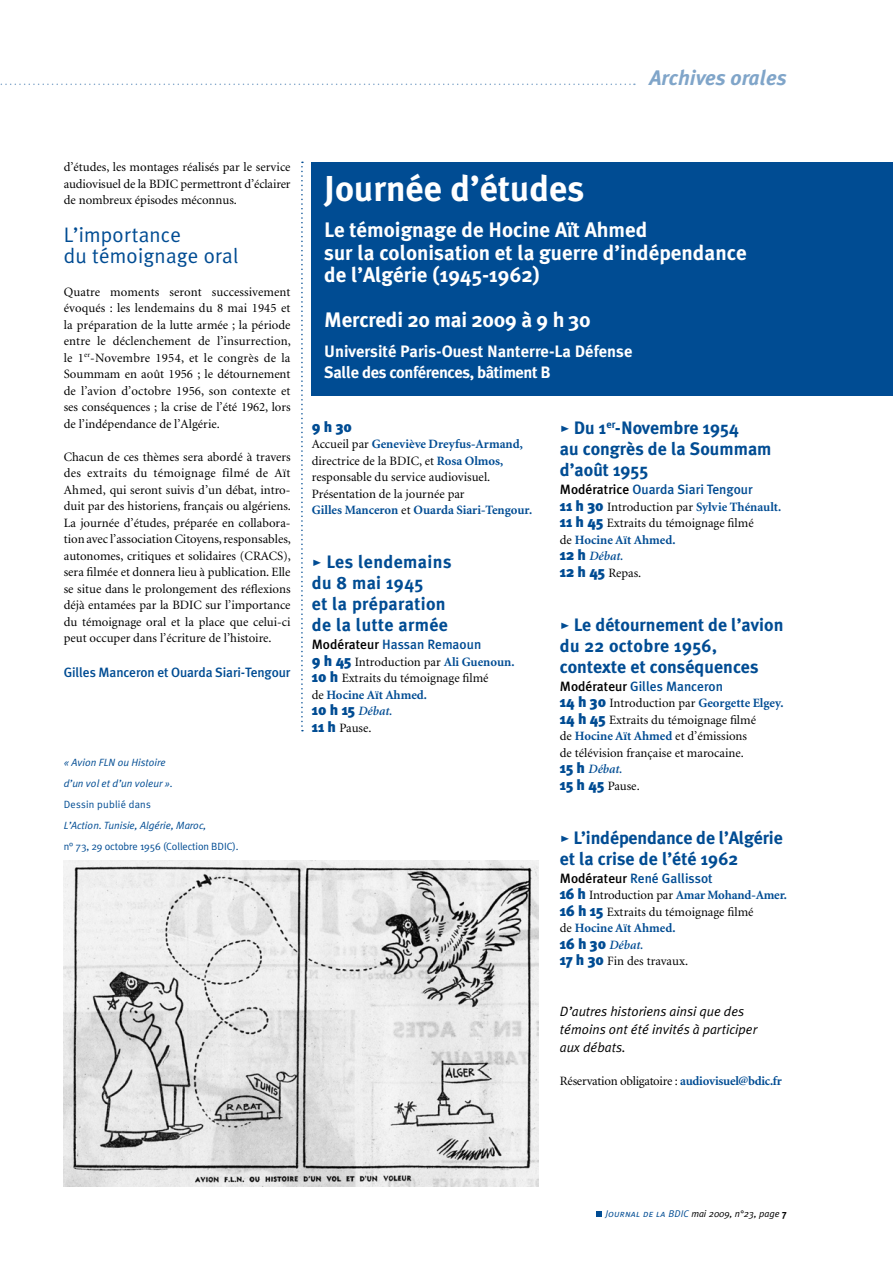
<style>
.page{position:relative;width:893px;height:1263px;background:#fff}
.page>*{position:absolute;margin:0;border:0;box-sizing:border-box;transform-origin:0 0}
.t1{font:700 36px "Meta Plus";color:#fff}
.t2{font:700 21px/22.5px "Meta Plus";color:#fff}
.t3{font:21px/21px "Meta Plus Normal";letter-spacing:.01em;color:#004c93}
.t4{font:italic 700 21px "Meta Plus";color:#80a5c9}
.t5{font:700 18px/21px "Meta Plus";color:#004c93}
.t6{font:700 18px/21px "Meta Plus";letter-spacing:.02em;color:#004c93}
.t7{font:700 16.5px/21px "Meta Plus";color:#fff}
.t8{font:900 15px "Meta Plus";color:#004c93}
.t9{font:500 13.5px "Meta Plus";color:#004c93}
.t10{font:italic 13.5px/18px "Meta Plus Normal";color:#000}
.t11{font:12.75px/16.5px "Minion";color:#000}
.t12{font:12.75px "Minion";letter-spacing:-.02em;color:#000}
.t13{font:italic 10.5px/21px "Meta Plus Normal";color:#004c93}
.t14{font:10.5px "Meta Plus Normal";letter-spacing:-.01em;color:#004c93}
.t15{font:10.5px "Meta Plus Normal";letter-spacing:.02em;color:#004c93}
.t16{font:italic 9.75px "Meta Plus Normal";color:#000}
.s1{font-weight:700;color:#004c93}
.s2{font-family:"The Sans Caps";font-weight:400}
.s3{color:#000}
.s4{font-family:"Meta Plus";font-weight:900;font-size:15px;color:#004c93}
.s5{font-weight:600;font-style:italic;color:#004c93}
.s6{font-family:"Meta Plus Normal Caps";color:#004c93}
.s7{font-family:"Meta Plus";font-weight:700;font-style:normal}
</style>
<div class="page">
<svg style="left:596px;top:1212px;width:6px;height:5px"></svg>
<svg style="left:0;top:84px;width:635px;height:1px"></svg>
<svg style="left:301px;top:162px;width:2px;height:569px"></svg>
<div style="left:312px;top:162px;width:581px;height:233px;background:#004c93"></div>
<img style="left:64px;top:861px;width:475px;height:325px">
<h2 class="t4" style="left:649px;top:65px;width:139px">Archives orales</h2>
<p class="t11" style="left:64px;top:159px;width:228px;text-align:justify">d’études, les montages réalisés par le service audiovisuel de la BDIC permettront d’éclairer de nombreux épisodes méconnus.</p>
<h2 class="t3" style="left:64px;top:224px;width:176px">L’importance<br>du témoignage oral</h2>
<p class="t11" style="left:64px;top:284px;width:229px;text-align:justify">Quatre moments seront successivement évoqués : les lendemains du 8 mai 1945 et la préparation de la lutte armée ; la période entre le déclenchement de l’insurrection, le 1<sup>er</sup>-Novembre 1954, et le congrès de la Soummam en août 1956 ; le détournement de l’avion d’octobre 1956, son contexte et ses conséquences ; la crise de l’été 1962, lors de l’indépendance de l’Algérie.</p>
<p class="t11" style="left:64px;top:449px;width:229px;text-align:justify">Chacun de ces thèmes sera abordé à travers des extraits du témoignage filmé de Aït Ahmed, qui seront suivis d’un débat, intro&shy;duit par des historiens, français ou algériens.<br>La journée d’études, préparée en collabora&shy;tion avec l’association Citoyens, responsables, autonomes, critiques et solidaires (CRACS), sera filmée et donnera lieu à publication. Elle se situe dans le prolongement des réflexions déjà entamées par la BDIC sur l’importance du témoignage oral et la place que celui-ci peut occuper dans l’écriture de l’histoire.</p>
<p class="t9" style="left:64px;top:664px;width:228px">Gilles Manceron et Ouarda Siari-Tengour</p>
<p class="t13" style="left:64px;top:752px;width:111px">« Avion FLN ou Histoire d’un vol et d’un voleur ».</p>
<p class="t15" style="left:64px;top:799px;width:89px">Dessin publié dans</p>
<p class="t13" style="left:64px;top:815px;width:144px">L’Action. Tunisie, Algérie, Maroc,</p>
<p class="t14" style="left:64px;top:841px;width:176px">n° 73, 29 octobre 1956 (Collection BDIC).</p>
<h1 class="t1" style="left:324px;top:168px;width:262px">Journée d’études</h1>
<h2 class="t2" style="left:324px;top:219px;width:424px">Le témoignage de Hocine Aït Ahmed<br>sur la colonisation et la guerre d’indépendance de l’Algérie (1945-1962)</h2>
<h2 class="t2" style="left:324px;top:309px;width:268px">Mercredi 20 mai 2009 à 9 h 30</h2>
<p class="t7" style="left:324px;top:341px;width:310px">Université Paris-Ouest Nanterre-La Défense<br>Salle des conférences, bâtiment B</p>
<p class="t8" style="left:312px;top:418px;width:41px">9 h 30</p>
<p class="t11" style="left:312px;top:436px;width:222px">Accueil par <span class="s1">Geneviève Dreyfus-Armand, </span>directrice de la BDIC, et <span class="s1">Rosa Olmos, </span>responsable du service audiovisuel.<br>Présentation de la journée par<br><span class="s1">Gilles Manceron</span> et <span class="s1">Ouarda Siari-Tengour.</span></p>
<h3 class="t6" style="left:312px;top:551px;width:141px"><span class="s2">&gt;</span> Les lendemains du 8 mai 1945<br>et la préparation de la lutte armée</h3>
<p class="t9" style="left:312px;top:637px;width:171px"><span class="s3">Modérateur</span> Hassan Remaoun</p>
<p class="t11" style="left:312px;top:654px;width:204px"><span class="s4">9 h 45</span> Introduction par <span class="s1">Ali Guenoun.<br></span><span class="s4">10 h</span> Extraits du témoignage filmé<br>de <span class="s1">Hocine Aït Ahmed.<br></span><span class="s4">10 h 15</span> <span class="s5">Débat.<br></span><span class="s4">11 h</span> Pause.</p>
<h3 class="t5" style="left:560px;top:417px;width:213px"><span class="s2">&gt;</span> Du 1<sup>er</sup>-Novembre 1954<br>au congrès de la Soummam d’août 1955</h3>
<p class="t9" style="left:560px;top:482px;width:194px"><span class="s3">Modératrice</span> Ouarda Siari Tengour</p>
<p class="t11" style="left:560px;top:499px;width:223px"><span class="s4">11 h 30</span> Introduction par <span class="s1">Sylvie Thénault.<br></span><span class="s4">11 h 45</span> Extraits du témoignage filmé<br>de <span class="s1">Hocine Aït Ahmed.<br></span><span class="s4">12 h</span> <span class="s5">Débat.<br></span><span class="s4">12 h 45</span> Repas.</p>
<h3 class="t5" style="left:560px;top:614px;width:225px"><span class="s2">&gt;</span> Le détournement de l’avion du 22 octobre 1956, contexte et conséquences</h3>
<p class="t9" style="left:560px;top:678px;width:165px"><span class="s3">Modérateur</span> Gilles Manceron</p>
<p class="t11" style="left:560px;top:695px;width:225px"><span class="s4">14 h 30</span> Introduction par <span class="s1">Georgette Elgey.<br></span><span class="s4">14 h 45</span> Extraits du témoignage filmé<br>de <span class="s1">Hocine Aït Ahmed</span> et d’émissions<br>de télévision française et marocaine.<br><span class="s4">15 h</span> <span class="s5">Débat.<br></span><span class="s4">15 h 45</span> Pause.</p>
<h3 class="t5" style="left:560px;top:827px;width:224px"><span class="s2">&gt;</span> L’indépendance de l’Algérie et la crise de l’été 1962</h3>
<p class="t9" style="left:560px;top:870px;width:154px"><span class="s3">Modérateur</span> René Gallissot</p>
<p class="t11" style="left:560px;top:887px;width:229px"><span class="s4">16 h</span> Introduction par <span class="s1">Amar Mohand-Amer.<br></span><span class="s4">16 h 15</span> Extraits du témoignage filmé<br>de <span class="s1">Hocine Aït Ahmed.<br></span><span class="s4">16 h 30</span> <span class="s5">Débat.<br></span><span class="s4">17 h 30</span> Fin des travaux.</p>
<p class="t10" style="left:560px;top:1002px;width:199px">D’autres historiens ainsi que des témoins ont été invités à participer aux débats.</p>
<p class="t12" style="left:560px;top:1075px;width:223px">Réservation obligatoire : <span class="s1">audiovisuel@bdic.fr</span></p>
<p class="t16" style="left:605px;top:1208px;width:183px"><span class="s6">Journal de la BDIC</span> mai 2009, n°23, page <span class="s7">7</span></p>
</div>
